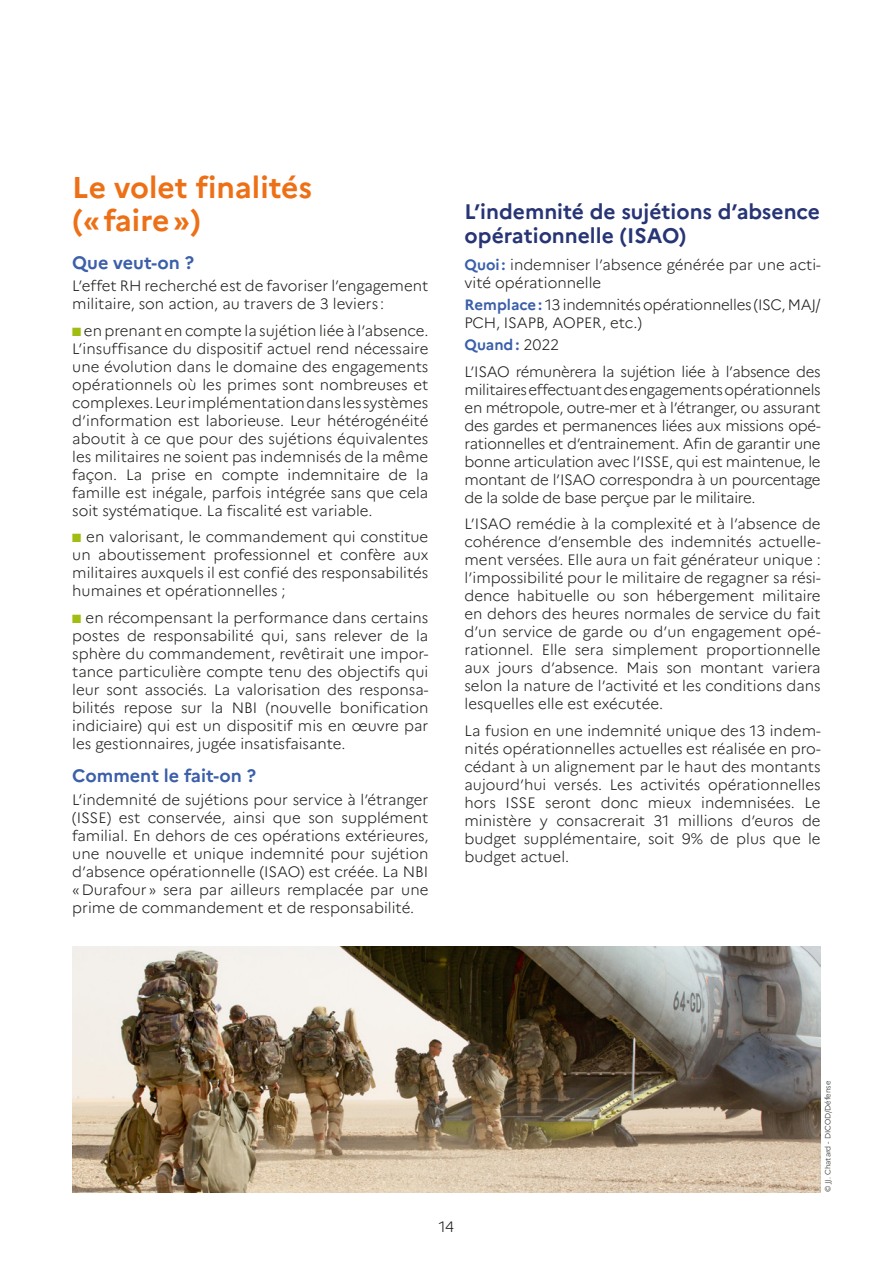
<style>
.page{position:relative;width:893px;height:1263px;background:#fff}
.page>*{position:absolute;margin:0;border:0;box-sizing:border-box;transform-origin:0 0}
.t1{font:700 30px/33px "Marianne";color:#ed7016}
.t2{font:700 21px/24px "Marianne";color:#273475}
.t3{font:700 18px "Marianne";color:#3b5fa9}
.t4{font:300 15px/18px "Marianne";color:#1d1d1b;text-align:justify}
.t5{font:300 15px/18px "Marianne";letter-spacing:-.02em;color:#1d1d1b}
.t6{font:300 7.5px "Marianne";color:#1d1d1b}
.s1{color:#a2bd12}
.s2{font-weight:700;color:#3b5fa9}
</style>
<div class="page">
<img style="left:72px;top:946px;width:749px;height:246px">
<h1 class="t1" style="left:72px;top:171px;width:241px">Le volet finalités («faire»)</h1>
<p class="t3" style="left:72px;top:251px;width:123px">Que veut-on ?</p>
<p class="t4" style="left:72px;top:277px;width:358px">L’effet RH recherché est de favoriser l’engagement militaire, son action, au travers de 3 leviers :</p>
<p class="t4" style="left:72px;top:321px;width:358px;text-align:left"><span class="s1">■</span> en prenant en compte la sujétion liée à l’absence.<br>L’insuffisance du dispositif actuel rend nécessaire une évolution dans le domaine des engagements opérationnels où les primes sont nombreuses et complexes. Leur implémentation dans les systèmes d’information est laborieuse. Leur hétérogénéité aboutit à ce que pour des sujétions équivalentes les militaires ne soient pas indemnisés de la même façon. La prise en compte indemnitaire de la famille est inégale, parfois intégrée sans que cela soit systématique. La fiscalité est variable.</p>
<p class="t4" style="left:72px;top:528px;width:358px"><span class="s1">■</span> en valorisant, le commandement qui constitue un aboutissement professionnel et confère aux militaires auxquels il est confié des responsabilités humaines et opérationnelles ;</p>
<p class="t4" style="left:72px;top:608px;width:358px"><span class="s1">■</span> en récompensant la performance dans certains postes de responsabilité qui, sans relever de la sphère du commandement, revêtirait une impor&shy;tance particulière compte tenu des objectifs qui leur sont associés. La valorisation des responsa&shy;bilités repose sur la NBI (nouvelle bonification indiciaire) qui est un dispositif mis en œuvre par les gestionnaires, jugée insatisfaisante.</p>
<p class="t3" style="left:72px;top:765px;width:185px">Comment le fait-on ?</p>
<p class="t4" style="left:72px;top:790px;width:358px">L’indemnité de sujétions pour service à l’étranger (ISSE) est conservée, ainsi que son supplément familial. En dehors de ces opérations extérieures, une nouvelle et unique indemnité pour sujétion d’absence opérationnelle (ISAO) est créée. La NBI «Durafour» sera par ailleurs remplacée par une prime de commandement et de responsabilité.</p>
<h2 class="t2" style="left:465px;top:200px;width:357px">L’indemnité de sujétions d’absence opérationnelle (ISAO)</h2>
<p class="t4" style="left:465px;top:255px;width:358px"><span class="s2">Quoi:</span> indemniser l’absence générée par une acti&shy;vité opérationnelle</p>
<p class="t5" style="left:465px;top:295px;width:358px"><span class="s2">Remplace:</span> 13 indemnités opérationnelles (ISC, MAJ/<br>PCH, ISAPB, AOPER, etc.)</p>
<p class="t5" style="left:465px;top:331px;width:358px;line-height:26.5px"><span class="s2">Quand:</span> 2022<br>L’ISAO rémunèrera la sujétion liée à l’absence des</p>
<p class="t4" style="left:465px;top:380px;width:358px">militaires effectuant des engagements opérationnels en métropole, outre-mer et à l’étranger, ou assurant des gardes et permanences liées aux missions opé&shy;rationnelles et d’entrainement. Afin de garantir une bonne articulation avec l’ISSE, qui est maintenue, le montant de l’ISAO correspondra à un pourcentage de la solde de base perçue par le militaire.</p>
<p class="t4" style="left:465px;top:515px;width:358px">L’ISAO remédie à la complexité et à l’absence de cohérence d’ensemble des indemnités actuelle&shy;ment versées. Elle aura un fait générateur unique : l’impossibilité pour le militaire de regagner sa rési&shy;dence habituelle ou son hébergement militaire en dehors des heures normales de service du fait d’un service de garde ou d’un engagement opé&shy;rationnel. Elle sera simplement proportionnelle aux jours d’absence. Mais son montant variera selon la nature de l’activité et les conditions dans lesquelles elle est exécutée.</p>
<p class="t4" style="left:465px;top:721px;width:358px">La fusion en une indemnité unique des 13 indem&shy;nités opérationnelles actuelles est réalisée en pro&shy;cédant à un alignement par le haut des montants aujourd’hui versés. Les activités opérationnelles hors ISSE seront donc mieux indemnisées. Le ministère y consacrerait 31 millions d’euros de budget supplémentaire, soit 9% de plus que le budget actuel.</p>
<p class="t4" style="left:439px;top:1218px;width:17px">14</p>
<p class="t6" style="left:823px;top:1192px;width:113px;rotate:-90deg">© JJ. Chatard - DICOD/Défense</p>
</div>
